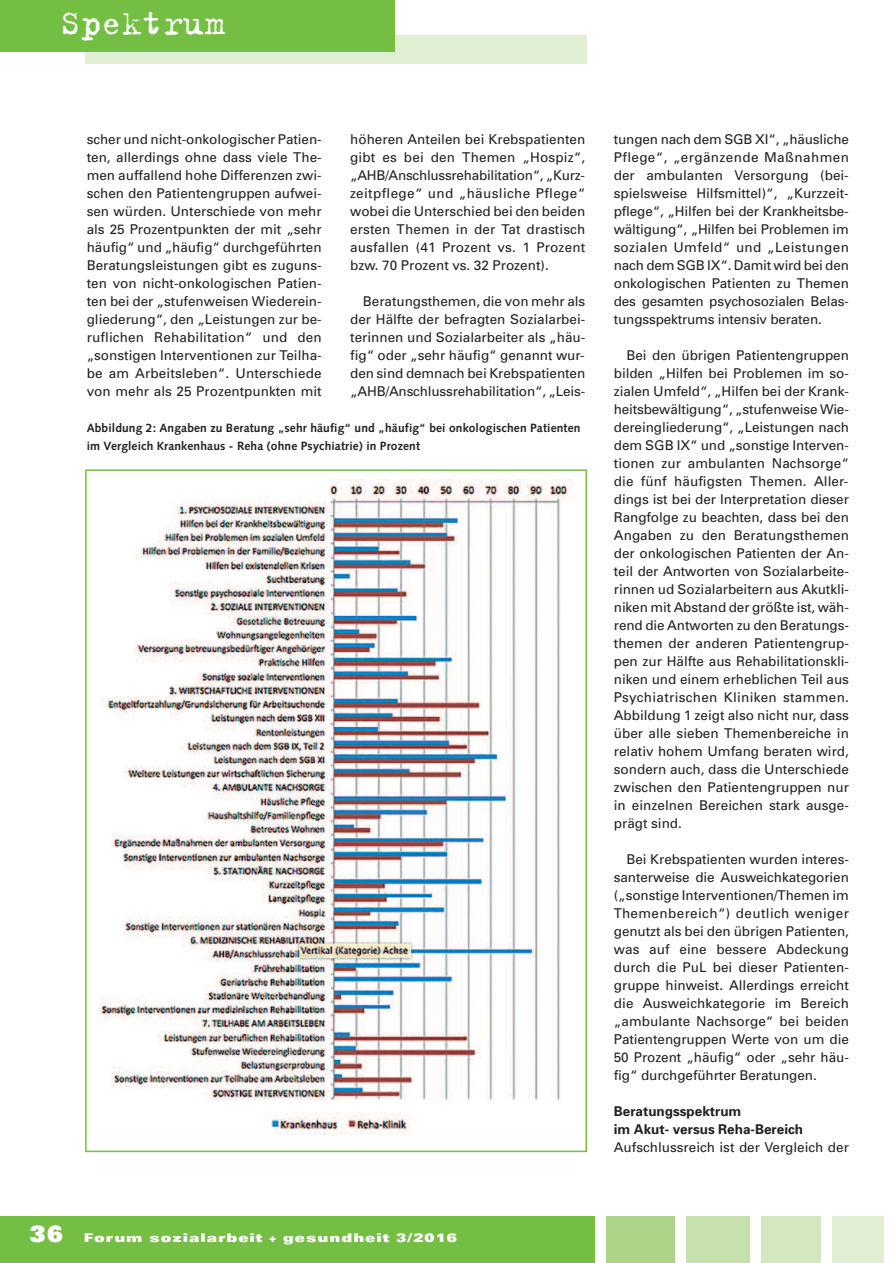
<style>
.page{position:relative;width:893px;height:1263px;background:#fff}
.page>*{position:absolute;margin:0;border:0;box-sizing:border-box;transform-origin:0 0}
.t1{font:37.5px "Trixie";color:#fff}
.t2{font:13.5px/18px "Univers";color:#231f20;text-align:justify}
.t3{font:700 13.5px/18px "Univers";color:#231f20}
.t4{font:700 12px/18px "Syntax";letter-spacing:.01em;color:#231f20}
.t5{font:900 expanded 12px "Univers";letter-spacing:.085em;color:#fff}
.s1{font-stretch:normal;font-size:22.5px}
</style>
<div class="page">
<div style="left:0;top:1216px;width:595px;height:47px;background:#74bf43"></div>
<div style="left:606px;top:1216px;width:68px;height:47px;background:#abd489"></div>
<div style="left:686px;top:1216px;width:64px;height:47px;background:#c6e1ae"></div>
<div style="left:761px;top:1216px;width:60px;height:47px;background:#d3e8c0"></div>
<div style="left:833px;top:1216px;width:51px;height:47px;background:#e0eed4"></div>
<div style="left:85px;top:35px;width:502px;height:29px;background:#e0eed4"></div>
<div style="left:0;top:0;width:395px;height:51px;background:#74bf43"></div>
<img style="left:100px;top:480px;width:473px;height:655px">
<div style="left:85px;top:469px;width:502px;height:683px;border:2px solid #74bf43"></div>
<h1 class="t1" style="left:60px;top:0;width:166px">Spektrum</h1>
<p class="t2" style="left:87px;top:131px;width:236px">scher und nicht-onkologischer Patien&shy;ten, allerdings ohne dass viele The&shy;men auffallend hohe Differenzen zwi&shy;schen den Patientengruppen aufwei&shy;sen würden. Unterschiede von mehr als 25 Prozentpunkten der mit „sehr häufig“ und „häufig“ durchgeführten Beratungsleistungen gibt es zuguns&shy;ten von nicht-onkologischen Patien&shy;ten bei der „stufenweisen Wiederein&shy;gliederung“, den „Leistungen zur be&shy;ruflichen Rehabilitation“ und den „sonstigen Interventionen zur Teilha&shy;be am Arbeitsleben“. Unterschiede von mehr als 25 Prozentpunkten mit</p>
<p class="t2" style="left:350px;top:131px;width:237px">höheren Anteilen bei Krebspatienten gibt es bei den Themen „Hospiz“, „AHB/Anschlussrehabilitation“, „Kurz&shy;zeitpflege“ und „häusliche Pflege“ wobei die Unterschied bei den beiden ersten Themen in der Tat drastisch ausfallen (41 Prozent vs. 1 Prozent bzw. 70 Prozent vs. 32 Prozent).</p>
<p class="t2" style="left:350px;top:293px;width:237px;text-indent:13px">Beratungsthemen, die von mehr als der Hälfte der befragten Sozialarbei&shy;terinnen und Sozialarbeiter als „häu&shy;fig“ oder „sehr häufig“ genannt wur&shy;den sind demnach bei Krebspatienten „AHB/Anschlussrehabilitation“, „Leis-</p>
<p class="t4" style="left:87px;top:420px;width:495px">Abbildung 2: Angaben zu Beratung „sehr häufig“ und „häufig“ bei onkologischen Patienten im Vergleich Krankenhaus - Reha (ohne Psychiatrie) in Prozent</p>
<p class="t5" style="left:30px;top:1233px;width:428px"><span class="s1">36</span> Forum sozialarbeit + gesundheit 3/2016</p>
<p class="t2" style="left:614px;top:131px;width:237px">tungen nach dem SGB XI“, „häusliche Pflege“, „ergänzende Maßnahmen der ambulanten Versorgung (bei&shy;spielsweise Hilfsmittel)“, „Kurzzeit&shy;pflege“, „Hilfen bei der Krankheitsbe&shy;wältigung“, „Hilfen bei Problemen im sozialen Umfeld“ und „Leistungen nach dem SGB IX“. Damit wird bei den onkologischen Patienten zu Themen des gesamten psychosozialen Belas&shy;tungsspektrums intensiv beraten.</p>
<p class="t2" style="left:614px;top:347px;width:237px;text-indent:13px">Bei den übrigen Patientengruppen bilden „Hilfen bei Problemen im so&shy;zialen Umfeld“, „Hilfen bei der Krank&shy;heitsbewältigung“, „stufenweise Wie&shy;dereingliederung“, „Leistungen nach dem SGB IX“ und „sonstige Interven&shy;tionen zur ambulanten Nachsorge“ die fünf häufigsten Themen. Aller&shy;dings ist bei der Interpretation dieser Rangfolge zu beachten, dass bei den Angaben zu den Beratungsthemen der onkologischen Patienten der An&shy;teil der Antworten von Sozialarbeite&shy;rinnen ud Sozialarbeitern aus Akutkli&shy;niken mit Abstand der größte ist, wäh&shy;rend die Antworten zu den Beratungs&shy;themen der anderen Patientengrup&shy;pen zur Hälfte aus Rehabilitationskli&shy;niken und einem erheblichen Teil aus Psychiatrischen Kliniken stammen.<br>Abbildung 1 zeigt also nicht nur, dass über alle sieben Themenbereiche in relativ hohem Umfang beraten wird, sondern auch, dass die Unterschiede zwischen den Patientengruppen nur in einzelnen Bereichen stark ausge&shy;prägt sind.</p>
<p class="t2" style="left:614px;top:851px;width:237px;text-indent:13px">Bei Krebspatienten wurden interes&shy;santerweise die Ausweichkategorien („sonstige Interventionen/Themen im Themenbereich“) deutlich weniger genutzt als bei den übrigen Patienten, was auf eine bessere Abdeckung durch die PuL bei dieser Patienten&shy;gruppe hinweist. Allerdings erreicht die Ausweichkategorie im Bereich „ambulante Nachsorge“ bei beiden Patientengruppen Werte von um die 50 Prozent „häufig“ oder „sehr häu&shy;fig“ durchgeführter Beratungen.</p>
<p class="t3" style="left:614px;top:1103px;width:191px">Beratungsspektrum<br>im Akut- versus Reha-Bereich</p>
<p class="t2" style="left:614px;top:1139px;width:237px">Aufschlussreich ist der Vergleich der</p>
</div>
